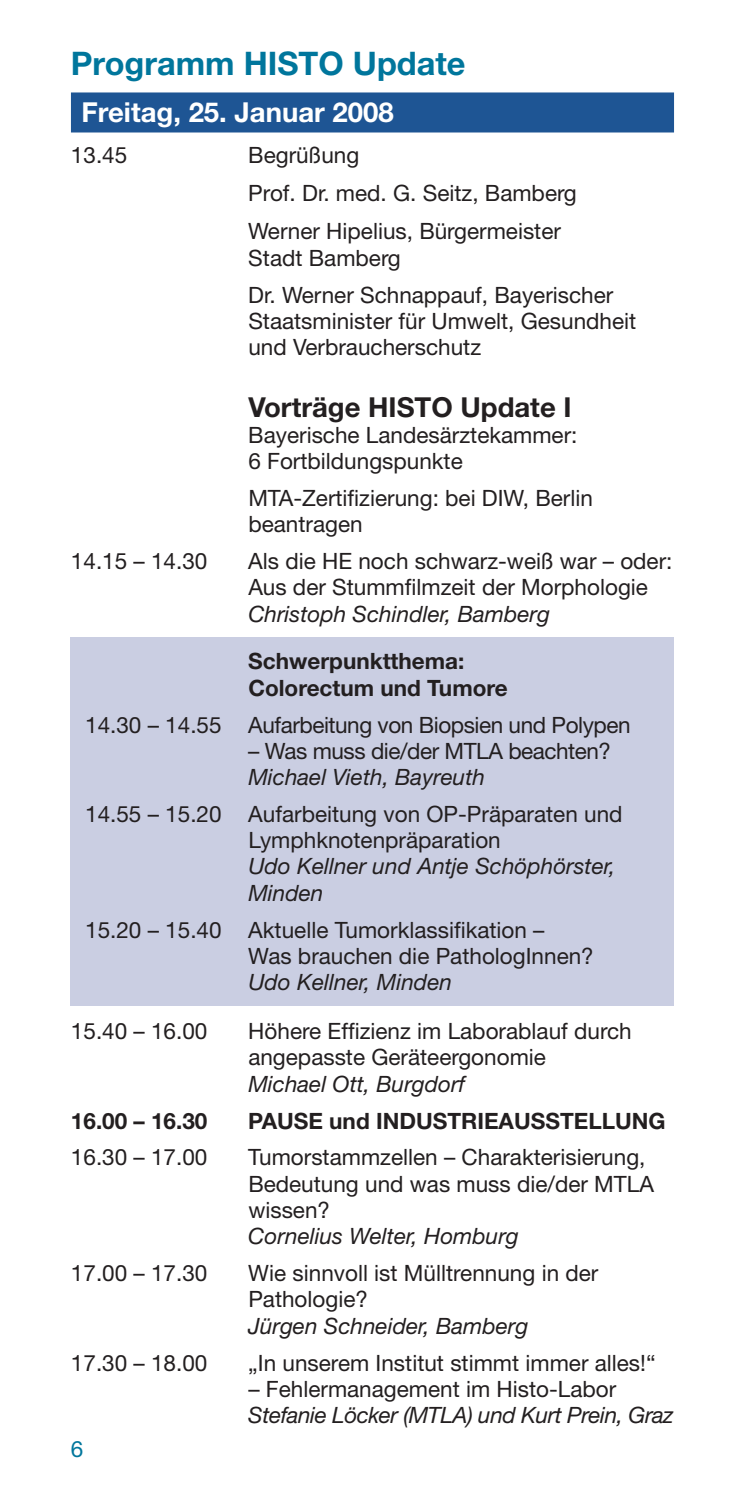
<style>
.page{position:relative;width:745px;height:1489px;background:#fff}
.page>*{position:absolute;margin:0;border:0;box-sizing:border-box;transform-origin:0 0}
.t1{font:700 32.5px "Helvetica Neue";color:#00769c}
.t2{font:700 27.5px "Helvetica Neue";color:#fff}
.t3{font:700 27.5px "Helvetica Neue";color:#231f20}
.t4{font:22.5px/26.2px "Helvetica Neue";color:#231f20}
.t5{font:italic 22.5px/26.2px "Helvetica Neue";color:#231f20}
.t6{font:700 22.5px/27px "Helvetica Neue";color:#231f20}
.t7{font:22.5px "Helvetica Neue";letter-spacing:-.02em;color:#231f20}
.t8{font:italic 22.5px "Helvetica Neue";letter-spacing:-.02em;color:#231f20}
.t9{font:22.5px "Helvetica Neue";color:#00769c}
</style>
<div class="page">
<div style="left:71px;top:92px;width:602px;height:40px;background:#1e5594"></div>
<div style="left:71px;top:636px;width:602px;height:369px;background:#cacee2"></div>
<h1 class="t1" style="left:71px;top:43px;width:396px">Programm HISTO Update</h1>
<p class="t2" style="left:81px;top:95px;width:313px">Freitag, 25. Januar 2008</p>
<p class="t4" style="left:71px;top:142px;width:58px">13.45</p>
<p class="t4" style="left:248px;top:136px;width:330px;line-height:37.8px">Begrüßung<br>Prof. Dr. med. G. Seitz, Bamberg<br>Werner Hipelius, Bürgermeister</p>
<p class="t4" style="left:248px;top:239px;width:366px;line-height:37px">Stadt Bamberg<br>Dr. Werner Schnappauf, Bayerischer</p>
<p class="t4" style="left:248px;top:307px;width:389px">Staatsminister für Umwelt, Gesundheit und Verbraucherschutz</p>
<p class="t3" style="left:248px;top:390px;width:324px">Vorträge HISTO Update I</p>
<p class="t4" style="left:248px;top:421px;width:330px">Bayerische Landesärztekammer:<br>6 Fortbildungspunkte</p>
<p class="t4" style="left:248px;top:484px;width:346px">MTA-Zertifizierung: bei DIW, Berlin beantragen</p>
<p class="t4" style="left:71px;top:547px;width:138px">14.15 – 14.30</p>
<p class="t4" style="left:248px;top:547px;width:425px">Als die HE noch schwarz-weiß war – oder:<br>Aus der Stummfilmzeit der Morphologie</p>
<p class="t5" style="left:248px;top:600px;width:303px">Christoph Schindler, Bamberg</p>
<p class="t6" style="left:248px;top:646px;width:261px">Schwerpunktthema:<br>Colorectum und Tumore</p>
<p class="t7" style="left:85px;top:711px;width:546px">14.30 – 14.55 Aufarbeitung von Biopsien und Polypen</p>
<p class="t7" style="left:248px;top:737px;width:364px">– Was muss die/der MTLA beachten?</p>
<p class="t5" style="left:248px;top:763px;width:238px">Michael Vieth, Bayreuth</p>
<p class="t4" style="left:248px;top:800px;width:375px;text-indent:-163px">14.55 – 15.20 Aufarbeitung von OP-Präparaten und<br>Lymphknotenpräparation</p>
<p class="t5" style="left:248px;top:852px;width:368px">Udo Kellner und Antje Schöphörster,<br>Minden</p>
<p class="t4" style="left:248px;top:916px;width:347px;text-indent:-163px">15.20 – 15.40 Aktuelle Tumorklassifikation –<br>Was brauchen die PathologInnen?</p>
<p class="t5" style="left:248px;top:968px;width:205px">Udo Kellner, Minden</p>
<p class="t4" style="left:71px;top:1017px;width:138px">15.40 – 16.00</p>
<p class="t4" style="left:248px;top:1017px;width:384px">Höhere Effizienz im Laborablauf durch angepasste Geräteergonomie</p>
<p class="t5" style="left:248px;top:1070px;width:218px">Michael Ott, Burgdorf</p>
<p class="t6" style="left:71px;top:1106px;width:138px">16.00 – 16.30</p>
<p class="t6" style="left:248px;top:1106px;width:418px">PAUSE und INDUSTRIEAUSSTELLUNG</p>
<p class="t4" style="left:71px;top:1143px;width:138px">16.30 – 17.00</p>
<p class="t4" style="left:248px;top:1143px;width:407px">Tumorstammzellen – Charakterisierung,<br>Bedeutung und was muss die/der MTLA wissen?</p>
<p class="t5" style="left:248px;top:1222px;width:272px">Cornelius Welter, Homburg</p>
<p class="t4" style="left:71px;top:1259px;width:138px">17.00 – 17.30</p>
<p class="t4" style="left:248px;top:1259px;width:351px">Wie sinnvoll ist Mülltrennung in der<br>Pathologie?</p>
<p class="t5" style="left:248px;top:1311px;width:281px">Jürgen Schneider, Bamberg</p>
<p class="t4" style="left:71px;top:1348px;width:138px">17.30 – 18.00</p>
<p class="t4" style="left:248px;top:1348px;width:408px">„In unserem Institut stimmt immer alles!“</p>
<p class="t4" style="left:248px;top:1375px;width:369px">– Fehlermanagement im Histo-Labor</p>
<p class="t8" style="left:248px;top:1401px;width:426px">Stefanie Löcker (MTLA) und Kurt Prein, Graz</p>
<p class="t9" style="left:71px;top:1435px;width:14px">6</p>
</div>
